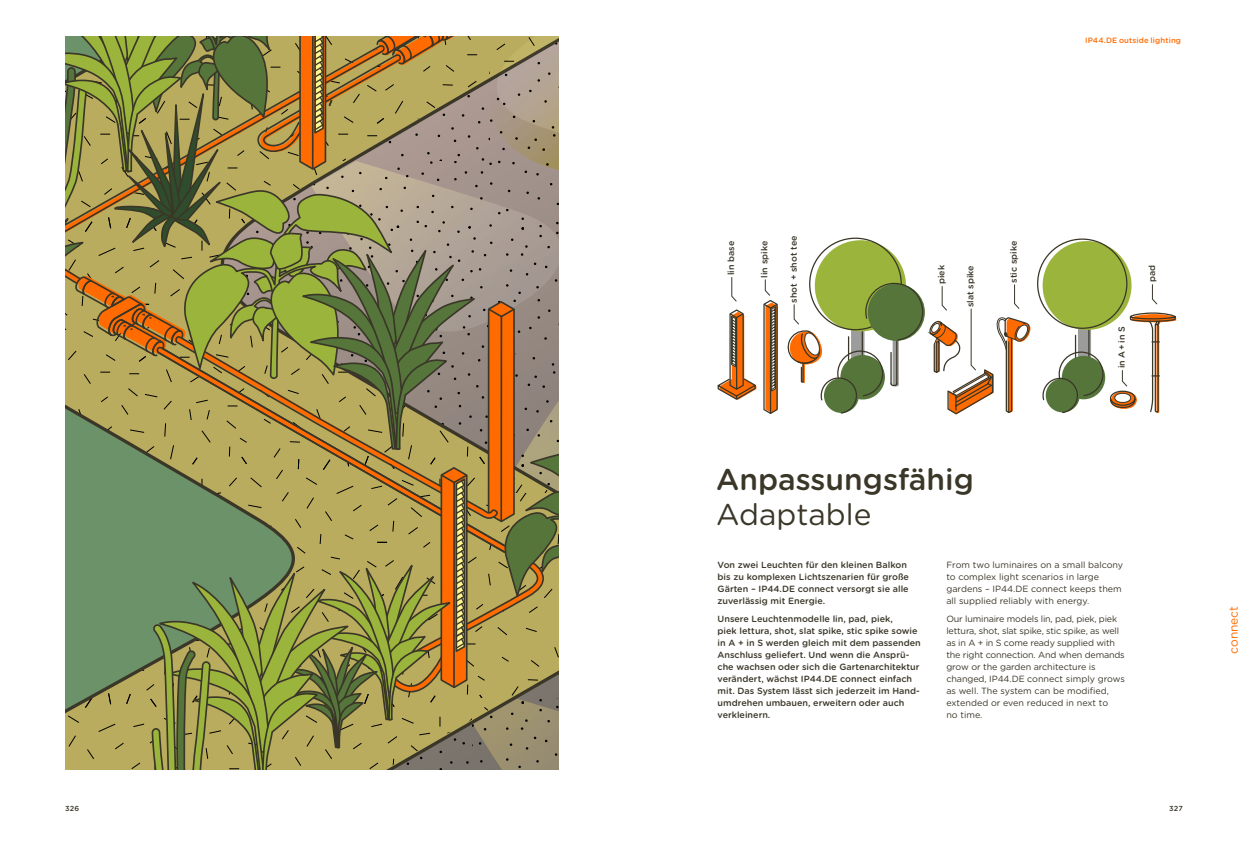
<style>
.page{position:relative;width:1248px;height:842px;background:#fff}
.page>*{position:absolute;margin:0;border:0;box-sizing:border-box;transform-origin:0 0}
.t1{font:500 30px "Gotham Rounded";color:#3a3628}
.t2{font:30px "Gotham Rounded";color:#3a3628}
.t3{font:12px "Gotham Rounded";color:#ff6b00}
.t4{font:500 9px/12px "Gotham Rounded";color:#3a3628}
.t5{font:9px/12px "Gotham Rounded";letter-spacing:-.01em;color:#3a3628}
.t6{font:500 8.9px "Gotham Rounded";color:#3a3628}
.t7{font:500 7.7px "Gotham Rounded";letter-spacing:.02em;color:#ff6b00}
.t8{font:500 7.2px "Gotham Rounded";letter-spacing:.015em;color:#3a3628}
</style>
<div class="page">
<svg style="left:65px;top:37px;width:494px;height:733px;background:#9a9257"></svg>
<div style="left:814px;top:240px;width:91px;height:91px;background:#9bb43c;border-radius:50%"></div>
<div style="left:1042px;top:241px;width:89px;height:89px;background:#9bb43c;border-radius:50%"></div>
<svg style="left:1061px;top:356px;width:44px;height:43px"></svg>
<svg style="left:1042px;top:296px;width:60px;height:118px"></svg>
<svg style="left:1151px;top:284px;width:6px;height:21px"></svg>
<svg style="left:787px;top:282px;width:243px;height:133px"></svg>
<svg style="left:717px;top:277px;width:61px;height:137px"></svg>
<svg style="left:1109px;top:312px;width:68px;height:101px"></svg>
<p class="t7" style="left:1084px;top:35px;width:97px">IP44.DE outside lighting</p>
<p class="t6" style="left:724px;top:275px;width:36px;rotate:-90deg">lin base</p>
<p class="t6" style="left:758px;top:278px;width:38px;rotate:-90deg">lin spike</p>
<p class="t6" style="left:787px;top:302px;width:68px;rotate:-90deg">shot + shot tee</p>
<p class="t6" style="left:934px;top:284px;width:21px;rotate:-90deg">piek</p>
<p class="t6" style="left:963px;top:307px;width:43px;rotate:-90deg">slat spike</p>
<p class="t6" style="left:1007px;top:283px;width:43px;rotate:-90deg">stic spike</p>
<p class="t6" style="left:1114px;top:368px;width:44px;rotate:-90deg">in A + in S</p>
<p class="t6" style="left:1145px;top:282px;width:19px;rotate:-90deg">pad</p>
<h1 class="t1" style="left:716px;top:458px;width:259px">Anpassungsfähig</h1>
<h1 class="t2" style="left:716px;top:494px;width:157px">Adaptable</h1>
<p class="t4" style="left:717px;top:558px;width:193px">Von zwei Leuchten für den kleinen Balkon bis zu komplexen Lichtszenarien für große Gärten – IP44.DE connect versorgt sie alle zuverlässig mit Energie.</p>
<p class="t4" style="left:717px;top:612px;width:205px">Unsere Leuchtenmodelle lin, pad, piek,<br>piek lettura, shot, slat spike, stic spike sowie in A + in S werden gleich mit dem passenden Anschluss geliefert. Und wenn die Ansprü&shy;che wachsen oder sich die Gartenarchitektur verändert, wächst IP44.DE connect einfach mit. Das System lässt sich jederzeit im Hand&shy;umdrehen umbauen, erweitern oder auch verkleinern.</p>
<p class="t5" style="left:946px;top:558px;width:178px">From two luminaires on a small balcony to complex light scenarios in large gardens – IP44.DE connect keeps them all supplied reliably with energy.</p>
<p class="t5" style="left:946px;top:612px;width:180px">Our luminaire models lin, pad, piek, piek lettura, shot, slat spike, stic spike, as well as in A + in S come ready supplied with the right connection. And when demands grow or the garden architecture is changed, IP44.DE connect simply grows as well. The system can be modified, extended or even reduced in next to<br>no time.</p>
<p class="t8" style="left:65px;top:803px;width:15px">326</p>
<p class="t8" style="left:1169px;top:803px;width:15px">327</p>
<h2 class="t3" style="left:1225px;top:654px;width:50px;rotate:-90deg">connect</h2>
</div>
